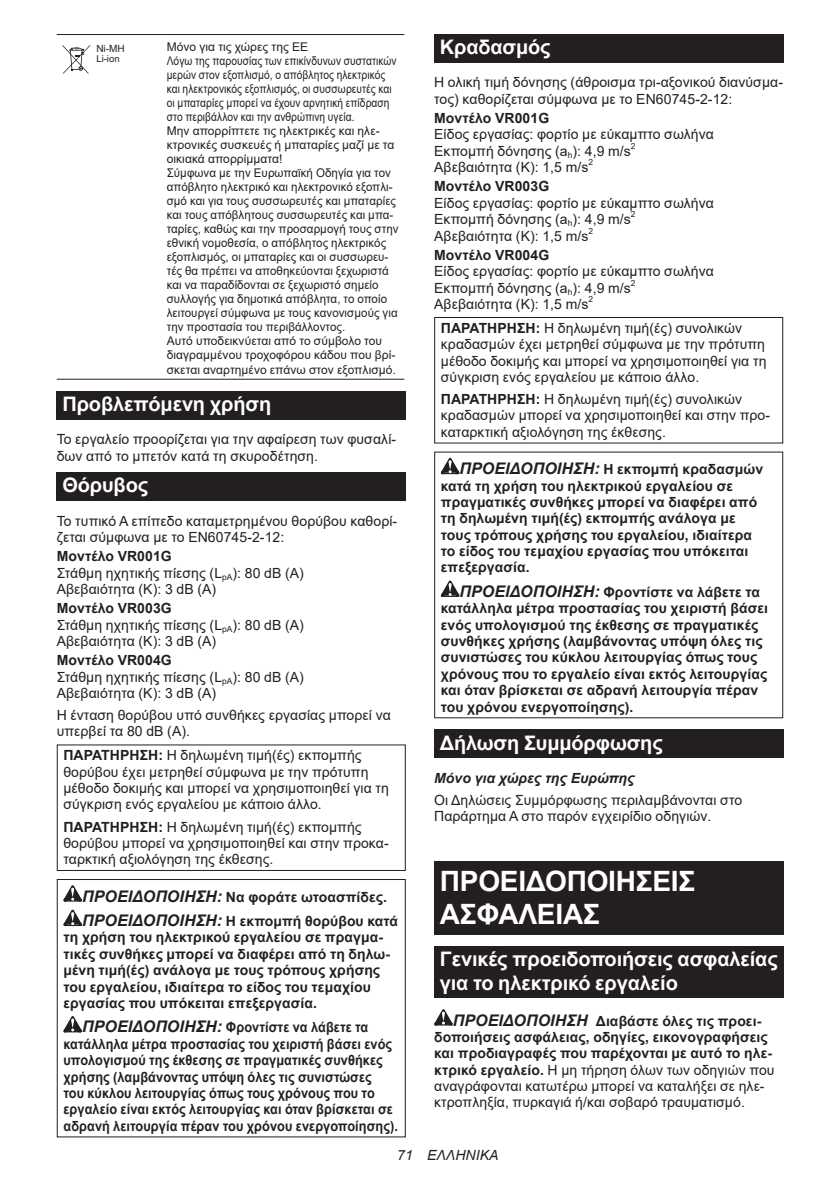
<style>
.page{position:relative;width:840px;height:1191px;background:#fff}
.page>*{position:absolute;margin:0;border:0;box-sizing:border-box;transform-origin:0 0}
.t1{font:700 28px/32.8px "Arial";letter-spacing:-.01em;color:#fff}
.t2{font:700 20px/23.4px "Arial";letter-spacing:-.01em;color:#fff}
.t3{font:14px/16.4px "Arial";letter-spacing:.005em;color:#231f20}
.t4{font:700 14px/16.4px "Arial";letter-spacing:.005em;color:#231f20}
.t5{font:700 14px/16.4px "Arial";letter-spacing:.005em;color:#231f20;scale:.91 1}
.t6{font:italic 700 14px "Arial";letter-spacing:.005em;color:#231f20}
.t7{font:italic 14px "Arial";letter-spacing:.005em;color:#231f20}
.t8{font:12px/14px "Arial";letter-spacing:.005em;color:#231f20}
.t9{font:10px "Arial";color:#231f20}
.t10{font:9.6px "Arial";color:#231f20}
.t11{font:8.4px "Arial";color:#231f20}
.s1{font-weight:700}
.s2{font-style:italic;font-size:16px}
.s3{font-weight:400}
</style>
<div class="page">
<hr style="left:57px;top:34px;width:104px;height:1px;background:#231f20">
<hr style="left:161px;top:34px;width:243px;height:1px;background:#231f20">
<hr style="left:57px;top:379px;width:104px;height:1px;background:#231f20">
<hr style="left:161px;top:379px;width:243px;height:1px;background:#231f20">
<svg style="left:62px;top:45px;width:28px;height:29px"></svg>
<div style="left:57px;top:391px;width:348px;height:28px;background:#231f20"></div>
<div style="left:57px;top:472px;width:348px;height:29px;background:#231f20"></div>
<div style="left:57px;top:744px;width:348px;height:127px;border:1px solid #231f20"></div>
<svg style="left:63px;top:885px;width:19px;height:16px"></svg>
<svg style="left:63px;top:909px;width:19px;height:17px"></svg>
<svg style="left:63px;top:1016px;width:19px;height:16px"></svg>
<div style="left:57px;top:879px;width:348px;height:258px;border:1px solid #231f20"></div>
<div style="left:434px;top:34px;width:348px;height:29px;background:#231f20"></div>
<div style="left:434px;top:317px;width:348px;height:126px;border:1px solid #231f20"></div>
<svg style="left:440px;top:458px;width:19px;height:16px"></svg>
<svg style="left:440px;top:580px;width:19px;height:17px"></svg>
<div style="left:434px;top:729px;width:348px;height:29px;background:#231f20"></div>
<div style="left:434px;top:861px;width:348px;height:74px;background:#231f20"></div>
<div style="left:434px;top:946px;width:348px;height:52px;background:#231f20"></div>
<svg style="left:434px;top:1009px;width:18px;height:16px"></svg>
<p class="t8" style="left:167px;top:39px;width:233px">Μόνο για τις χώρες της ΕΕ<br>Λόγω της παρουσίας των επικίνδυνων συστατικών μερών στον εξοπλισμό, ο απόβλητος ηλεκτρικός και ηλεκτρονικός εξοπλισμός, οι συσσωρευτές και οι μπαταρίες μπορεί να έχουν αρνητική επίδραση στο περιβάλλον και την ανθρώπινη υγεία.<br>Μην απορρίπτετε τις ηλεκτρικές και ηλε&shy;κτρονικές συσκευές ή μπαταρίες μαζί με τα οικιακά απορρίμματα!<br>Σύμφωνα με την Ευρωπαϊκή Οδηγία για τον απόβλητο ηλεκτρικό και ηλεκτρονικό εξοπλι&shy;σμό και για τους συσσωρευτές και μπαταρίες και τους απόβλητους συσσωρευτές και μπα&shy;ταρίες, καθώς και την προσαρμογή τους στην εθνική νομοθεσία, ο απόβλητος ηλεκτρικός εξοπλισμός, οι μπαταρίες και οι συσσωρευ&shy;τές θα πρέπει να αποθηκεύονται ξεχωριστά και να παραδίδονται σε ξεχωριστό σημείο συλλογής για δημοτικά απόβλητα, το οποίο λειτουργεί σύμφωνα με τους κανονισμούς για την προστασία του περιβάλλοντος.<br>Αυτό υποδεικνύεται από το σύμβολο του διαγραμμένου τροχοφόρου κάδου που βρί&shy;σκεται αναρτημένο επάνω στον εξοπλισμό.</p>
<h2 class="t2" style="left:62px;top:392px;width:210px">Προβλεπόμενη χρήση</h2>
<p class="t3" style="left:57px;top:431px;width:341px">Το εργαλείο προορίζεται για την αφαίρεση των φυσαλί&shy;δων από το μπετόν κατά τη σκυροδέτηση.</p>
<h2 class="t2" style="left:62px;top:474px;width:87px">Θόρυβος</h2>
<p class="t3" style="left:57px;top:512px;width:342px">Το τυπικό Α επίπεδο καταμετρημένου θορύβου καθορί&shy;ζεται σύμφωνα με το EN60745-2-12:</p>
<p class="t3" style="left:57px;top:548px;width:248px"><span class="s1">Μοντέλο VR001G<br></span>Στάθμη ηχητικής πίεσης (L<sub>pA</sub>): 80 dB (A)<br>Αβεβαιότητα (Κ): 3 dB (A)</p>
<p class="t3" style="left:57px;top:600px;width:248px"><span class="s1">Μοντέλο VR003G<br></span>Στάθμη ηχητικής πίεσης (L<sub>pA</sub>): 80 dB (A)<br>Αβεβαιότητα (Κ): 3 dB (A)</p>
<p class="t3" style="left:57px;top:652px;width:248px"><span class="s1">Μοντέλο VR004G<br></span>Στάθμη ηχητικής πίεσης (L<sub>pA</sub>): 80 dB (A)<br>Αβεβαιότητα (Κ): 3 dB (A)</p>
<p class="t3" style="left:57px;top:707px;width:335px">Η ένταση θορύβου υπό συνθήκες εργασίας μπορεί να υπερβεί τα 80 dB (A).</p>
<p class="t3" style="left:63px;top:747px;width:327px"><span class="s1">ΠΑΡΑΤΗΡΗΣΗ:</span> Η δηλωμένη τιμή(ές) εκπομπής θορύβου έχει μετρηθεί σύμφωνα με την πρότυπη μέθοδο δοκιμής και μπορεί να χρησιμοποιηθεί για τη σύγκριση ενός εργαλείου με κάποιο άλλο.</p>
<p class="t3" style="left:63px;top:818px;width:326px"><span class="s1">ΠΑΡΑΤΗΡΗΣΗ:</span> Η δηλωμένη τιμή(ές) εκπομπής θορύβου μπορεί να χρησιμοποιηθεί και στην προκα&shy;ταρκτική αξιολόγηση της έκθεσης.</p>
<p class="t4" style="left:82px;top:884px;width:317px;line-height:24.4px"><span class="s2">ΠΡΟΕΙΔΟΠΟΙΗΣΗ:</span> Να φοράτε ωτοασπίδες.<br><span class="s2">ΠΡΟΕΙΔΟΠΟΙΗΣΗ:</span> Η εκπομπή θορύβου κατά</p>
<p class="t4" style="left:63px;top:929px;width:328px">τη χρήση του ηλεκτρικού εργαλείου σε πραγμα&shy;τικές συνθήκες μπορεί να διαφέρει από τη δηλω&shy;μένη τιμή(ές) ανάλογα με τους τρόπους χρήσης του εργαλείου, ιδιαίτερα το είδος του τεμαχίου εργασίας που υπόκειται επεξεργασία.</p>
<p class="t5" style="left:63px;top:1019px;width:369px;text-indent:19px"><span class="s2">ΠΡΟΕΙΔΟΠΟΙΗΣΗ:</span> Φροντίστε να λάβετε τα κατάλληλα μέτρα προστασίας του χειριστή βάσει ενός υπολογισμού της έκθεσης σε πραγματικές συνθήκες χρήσης (λαμβάνοντας υπόψη όλες τις συνιστώσες<br>του κύκλου λειτουργίας όπως τους χρόνους που το εργαλείο είναι εκτός λειτουργίας και όταν βρίσκεται σε αδρανή λειτουργία πέραν του χρόνου ενεργοποίησης).</p>
<p class="t9" style="left:96px;top:42px;width:30px">Ni-MH</p>
<p class="t10" style="left:96px;top:53px;width:25px">Li-ion</p>
<h2 class="t2" style="left:439px;top:36px;width:112px">Κραδασμός</h2>
<p class="t3" style="left:434px;top:74px;width:350px">Η ολική τιμή δόνησης (άθροισμα τρι-αξονικού διανύσμα&shy;τος) καθορίζεται σύμφωνα με το EN60745-2-12:</p>
<p class="t4" style="left:434px;top:110px;width:116px">Μοντέλο VR001G</p>
<p class="t3" style="left:434px;top:126px;width:281px">Είδος εργασίας: φορτίο με εύκαμπτο σωλήνα<br>Εκπομπή δόνησης (a<sub>h</sub>): 4,9 m/s</p>
<p class="t11" style="left:630px;top:140px;width:6px">2</p>
<p class="t3" style="left:434px;top:159px;width:156px">Αβεβαιότητα (Κ): 1,5 m/s</p>
<p class="t11" style="left:588px;top:156px;width:6px">2</p>
<p class="t4" style="left:434px;top:178px;width:116px">Μοντέλο VR003G</p>
<p class="t3" style="left:434px;top:195px;width:281px">Είδος εργασίας: φορτίο με εύκαμπτο σωλήνα<br>Εκπομπή δόνησης (a<sub>h</sub>): 4,9 m/s</p>
<p class="t11" style="left:630px;top:208px;width:6px">2</p>
<p class="t3" style="left:434px;top:227px;width:156px">Αβεβαιότητα (Κ): 1,5 m/s</p>
<p class="t11" style="left:588px;top:225px;width:6px">2</p>
<p class="t4" style="left:434px;top:247px;width:116px">Μοντέλο VR004G</p>
<p class="t3" style="left:434px;top:263px;width:281px">Είδος εργασίας: φορτίο με εύκαμπτο σωλήνα<br>Εκπομπή δόνησης (a<sub>h</sub>): 4,9 m/s</p>
<p class="t11" style="left:630px;top:277px;width:6px">2</p>
<p class="t3" style="left:434px;top:296px;width:156px">Αβεβαιότητα (Κ): 1,5 m/s</p>
<p class="t11" style="left:588px;top:293px;width:6px">2</p>
<p class="t3" style="left:440px;top:320px;width:327px"><span class="s1">ΠΑΡΑΤΗΡΗΣΗ:</span> Η δηλωμένη τιμή(ές) συνολικών κραδασμών έχει μετρηθεί σύμφωνα με την πρότυπη μέθοδο δοκιμής και μπορεί να χρησιμοποιηθεί για τη σύγκριση ενός εργαλείου με κάποιο άλλο.</p>
<p class="t3" style="left:440px;top:391px;width:330px"><span class="s1">ΠΑΡΑΤΗΡΗΣΗ:</span> Η δηλωμένη τιμή(ές) συνολικών κραδασμών μπορεί να χρησιμοποιηθεί και στην προ&shy;καταρκτική αξιολόγηση της έκθεσης.</p>
<p class="t4" style="left:440px;top:461px;width:323px;text-indent:19px"><span class="s2">ΠΡΟΕΙΔΟΠΟΙΗΣΗ:</span> Η εκπομπή κραδασμών κατά τη χρήση του ηλεκτρικού εργαλείου σε πραγματικές συνθήκες μπορεί να διαφέρει από τη δηλωμένη τιμή(ές) εκπομπής ανάλογα με τους τρόπους χρήσης του εργαλείου, ιδιαίτερα το είδος του τεμαχίου εργασίας που υπόκειται επεξεργασία.</p>
<p class="t4" style="left:440px;top:584px;width:328px;text-indent:19px"><span class="s2">ΠΡΟΕΙΔΟΠΟΙΗΣΗ:</span> Φροντίστε να λάβετε τα κατάλληλα μέτρα προστασίας του χειριστή βάσει ενός υπολογισμού της έκθεσης σε πραγματικές συνθήκες χρήσης (λαμβάνοντας υπόψη όλες τις συνιστώσες του κύκλου λειτουργίας όπως τους χρόνους που το εργαλείο είναι εκτός λειτουργίας και όταν βρίσκεται σε αδρανή λειτουργία πέραν του χρόνου ενεργοποίησης).</p>
<h2 class="t2" style="left:439px;top:731px;width:224px">Δήλωση Συμμόρφωσης</h2>
<p class="t6" style="left:434px;top:769px;width:202px">Μόνο για χώρες της Ευρώπης</p>
<p class="t3" style="left:434px;top:792px;width:309px">Οι Δηλώσεις Συμμόρφωσης περιλαμβάνονται στο<br>Παράρτημα A στο παρόν εγχειρίδιο οδηγιών.</p>
<h1 class="t1" style="left:439px;top:865px;width:257px">ΠΡΟΕΙΔΟΠΟΙΗΣΕΙΣ<br>ΑΣΦΑΛΕΙΑΣ</h1>
<h2 class="t2" style="left:439px;top:947px;width:339px">Γενικές προειδοποιήσεις ασφαλείας για το ηλεκτρικό εργαλείο</h2>
<p class="t4" style="left:434px;top:1012px;width:342px;text-indent:19px"><span class="s2">ΠΡΟΕΙΔΟΠΟΙΗΣΗ</span> Διαβάστε όλες τις προει&shy;δοποιήσεις ασφάλειας, οδηγίες, εικονογραφήσεις και προδιαγραφές που παρέχονται με αυτό το ηλε&shy;κτρικό εργαλείο. <span class="s3">Η μη τήρηση όλων των οδηγιών που αναγράφονται κατωτέρω μπορεί να καταλήξει σε ηλε&shy;κτροπληξία, πυρκαγιά ή/και σοβαρό τραυματισμό.</span></p>
<p class="t7" style="left:397px;top:1146px;width:103px">71 ΕΛΛΗΝΙΚΑ</p>
</div>
